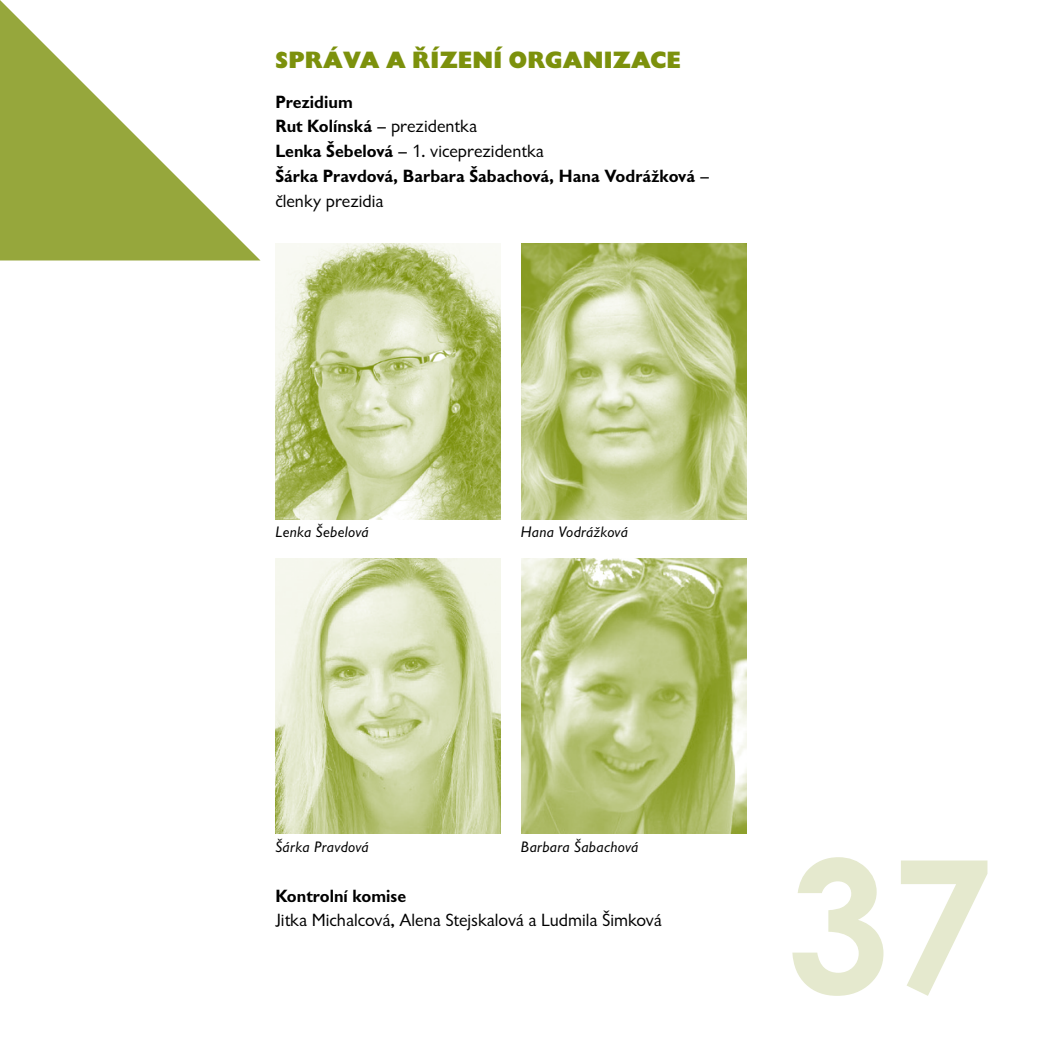
<style>
.page{position:relative;width:1042px;height:1042px;background:#fff}
.page>*{position:absolute;margin:0;border:0;box-sizing:border-box;transform-origin:0 0}
.t1{font:700 183.75px "Century Gothic";color:#e5e9ce}
.t2{font:800 24.5px "Giltus TOT";letter-spacing:.015em;color:#7c910c}
.t3{font:700 18.38px/24.8px "Giltus TOT";color:#000}
.t4{font:18.38px "Giltus TOT";color:#000}
.t5{font:italic 15.75px "Giltus TOT";letter-spacing:.02em;color:#000}
.s1{font-weight:400}
</style>
<div class="page">
<img style="left:275px;top:244px;width:226px;height:275px">
<img style="left:275px;top:558px;width:226px;height:275px">
<img style="left:521px;top:244px;width:225px;height:275px">
<img style="left:521px;top:558px;width:225px;height:275px">
<svg style="left:0;top:0;width:260px;height:260px;fill:#96a73c"></svg>
<h2 class="t2" style="left:275px;top:46px;width:391px">SPRÁVA A ŘÍZENÍ ORGANIZACE</h2>
<p class="t3" style="left:275px;top:89px;width:436px">Prezidium<br>Rut Kolínská <span class="s1">– prezidentka<br></span>Lenka Šebelová <span class="s1">– 1. viceprezidentka<br></span>Šárka Pravdová, Barbara Šabachová, Hana Vodrážková <span class="s1">– členky prezidia</span></p>
<p class="t5" style="left:275px;top:523px;width:95px">Lenka Šebelová</p>
<p class="t5" style="left:275px;top:838px;width:95px">Šárka Pravdová</p>
<p class="t5" style="left:521px;top:523px;width:108px">Hana Vodrážková</p>
<p class="t5" style="left:521px;top:838px;width:119px">Barbara Šabachová</p>
<p class="t3" style="left:275px;top:883px;width:132px">Kontrolní komise</p>
<p class="t4" style="left:275px;top:910px;width:388px">Jitka Michalcová, Alena Stejskalová a Ludmila Šimková</p>
<h1 class="t1" style="left:787px;top:786px;width:207px">37</h1>
</div>
